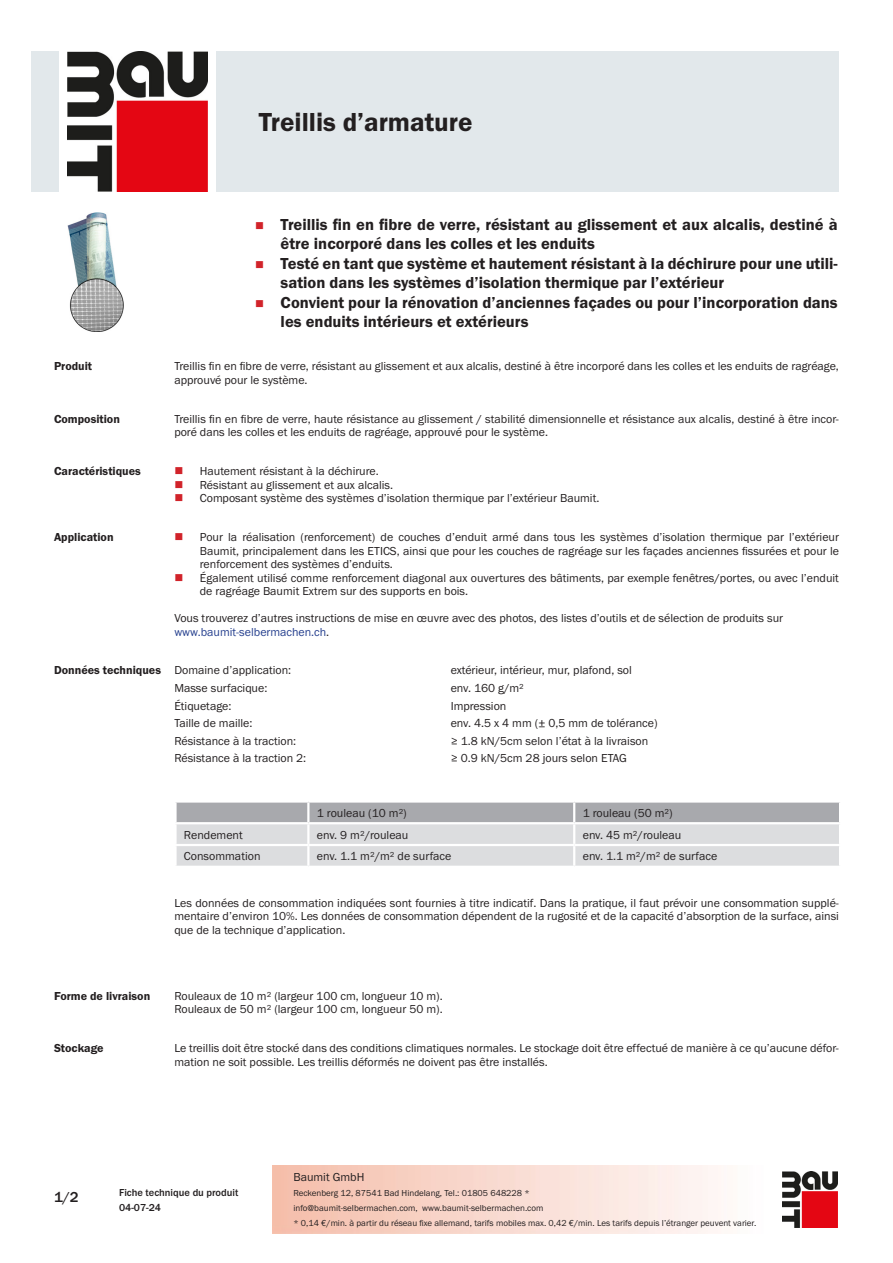
<style>
.page{position:relative;width:893px;height:1263px;background:#fff}
.page>*{position:absolute;margin:0;border:0;box-sizing:border-box;transform-origin:0 0}
.PDS_Produktname{font:27px "BM Franklin Gothic URW Dem";color:#231f20}
.t1{font:16.5px/19.5px "BM Franklin Gothic URW Dem";color:#231f20}
.t2{font:500 15px "BM Franklin Gothic URW";color:#231f20}
.PDS_Standard{font:12px/13.5px "BM Franklin Gothic URW Boo";color:#231f20}
.PDS_Standard_linksbü{font:12px "BM Franklin Gothic URW Boo";color:#231f20}
.PDS_Header{font:12px "BM Franklin Gothic URW Dem";color:#231f20}
.PDS_Standard-2{font:12px "BM Franklin Gothic URW Boo";color:#253f8e}
.t3{font:500 10.5px/15px "BM Franklin Gothic URW";color:#231f20}
.t4{font:9px/15px "BM Franklin Gothic URW Boo";color:#231f20}
.s1{color:#231f20}
</style>
<div class="page">
<img style="left:782px;top:1171px;width:56px;height:56px">
<div style="left:32px;top:51px;width:27px;height:140px;background:#e2e8eb"></div>
<img style="left:68px;top:51px;width:139px;height:140px">
<div style="left:216px;top:51px;width:623px;height:140px;background:#e2e8eb"></div>
<img style="left:68px;top:213px;width:55px;height:119px">
<svg style="left:175px;top:801px;width:665px;height:65px;background:#cdced0"></svg>
<hr style="left:174px;top:822px;width:134px;height:2px;background:#fff">
<hr style="left:174px;top:824px;width:3px;height:20px;background:#fff">
<hr style="left:308px;top:822px;width:266px;height:2px;background:#fff">
<hr style="left:307px;top:824px;width:2px;height:20px;background:#fff">
<hr style="left:574px;top:822px;width:267px;height:2px;background:#fff">
<hr style="left:573px;top:824px;width:2px;height:20px;background:#fff">
<hr style="left:839px;top:824px;width:2px;height:20px;background:#fff">
<hr style="left:174px;top:844px;width:134px;height:2px;background:#fff">
<hr style="left:174px;top:846px;width:3px;height:20px;background:#fff">
<hr style="left:308px;top:844px;width:266px;height:2px;background:#fff">
<hr style="left:307px;top:846px;width:2px;height:20px;background:#fff">
<hr style="left:574px;top:844px;width:267px;height:2px;background:#fff">
<hr style="left:573px;top:846px;width:2px;height:20px;background:#fff">
<hr style="left:839px;top:846px;width:2px;height:20px;background:#fff">
<p class="PDS_Produktname" style="left:259px;top:106px;width:215px">Treillis d’armature</p>
<p class="t1" style="left:281px;top:215px;width:558px">Treillis fin en fibre de verre, résistant au glissement et aux alcalis, destiné à être incorporé dans les colles et les enduits</p>
<p class="t1" style="left:281px;top:254px;width:559px">Testé en tant que système et hautement résistant à la déchirure pour une utili&shy;sation dans les systèmes d’isolation thermique par l’extérieur</p>
<p class="t1" style="left:281px;top:293px;width:558px">Convient pour la rénovation d’anciennes façades ou pour l’incorporation dans les enduits intérieurs et extérieurs</p>
<p class="PDS_Header" style="left:54px;top:359px;width:40px">Produit</p>
<p class="PDS_Standard" style="left:174px;top:360px;width:666px">Treillis fin en fibre de verre, résistant au glissement et aux alcalis, destiné à être incorporé dans les colles et les enduits de ragréage, approuvé pour le système.</p>
<p class="PDS_Header" style="left:54px;top:411px;width:67px">Composition</p>
<p class="PDS_Standard" style="left:174px;top:412px;width:666px">Treillis fin en fibre de verre, haute résistance au glissement / stabilité dimensionnelle et résistance aux alcalis, destiné à être incor&shy;poré dans les colles et les enduits de ragréage, approuvé pour le système.</p>
<p class="PDS_Header" style="left:54px;top:464px;width:88px">Caractéristiques</p>
<p class="PDS_Standard" style="left:200px;top:465px;width:180px">Hautement résistant à la déchirure.</p>
<p class="PDS_Standard" style="left:200px;top:478px;width:195px">Résistant au glissement et aux alcalis.</p>
<p class="PDS_Standard" style="left:200px;top:492px;width:401px">Composant système des systèmes d’isolation thermique par l’extérieur Baumit.</p>
<p class="PDS_Header" style="left:54px;top:530px;width:61px">Application</p>
<p class="PDS_Standard" style="left:200px;top:530px;width:641px;text-align:justify">Pour la réalisation (renforcement) de couches d’enduit armé dans tous les systèmes d’isolation thermique par l’extérieur Baumit, principalement dans les ETICS, ainsi que pour les couches de ragréage sur les façades anciennes fissurées et pour le renforcement des systèmes d’enduits.</p>
<p class="PDS_Standard" style="left:200px;top:571px;width:641px">Également utilisé comme renforcement diagonal aux ouvertures des bâtiments, par exemple fenêtres/portes, ou avec l’enduit de ragréage Baumit Extrem sur des supports en bois.</p>
<p class="PDS_Standard" style="left:174px;top:611px;width:610px">Vous trouverez d’autres instructions de mise en œuvre avec des photos, des listes d’outils et de sélection de produits sur</p>
<p class="PDS_Standard-2" style="left:174px;top:624px;width:156px">www.baumit-selbermachen.ch<span class="s1">.</span></p>
<p class="PDS_Header" style="left:54px;top:663px;width:109px">Données techniques</p>
<p class="PDS_Standard_linksbü" style="left:174px;top:663px;width:118px">Domaine d’application:</p>
<p class="PDS_Standard_linksbü" style="left:451px;top:663px;width:183px">extérieur, intérieur, mur, plafond, sol</p>
<p class="PDS_Standard_linksbü" style="left:174px;top:680px;width:95px">Masse surfacique:</p>
<p class="PDS_Standard_linksbü" style="left:451px;top:680px;width:75px">env. 160 g/m²</p>
<p class="PDS_Standard_linksbü" style="left:174px;top:698px;width:58px">Étiquetage:</p>
<p class="PDS_Standard_linksbü" style="left:451px;top:698px;width:57px">Impression</p>
<p class="PDS_Standard_linksbü" style="left:174px;top:715px;width:80px">Taille de maille:</p>
<p class="PDS_Standard_linksbü" style="left:451px;top:715px;width:208px">env. 4.5 x 4 mm (± 0,5 mm de tolérance)</p>
<p class="PDS_Standard_linksbü" style="left:174px;top:733px;width:123px">Résistance à la traction:</p>
<p class="PDS_Standard_linksbü" style="left:451px;top:733px;width:199px">≥ 1.8 kN/5cm selon l’état à la livraison</p>
<p class="PDS_Standard_linksbü" style="left:174px;top:750px;width:133px">Résistance à la traction 2:</p>
<p class="PDS_Standard_linksbü" style="left:451px;top:750px;width:178px">≥ 0.9 kN/5cm 28 jours selon ETAG</p>
<p class="PDS_Standard_linksbü" style="left:317px;top:805px;width:91px">1 rouleau (10 m²)</p>
<p class="PDS_Standard_linksbü" style="left:583px;top:805px;width:91px">1 rouleau (50 m²)</p>
<p class="PDS_Standard_linksbü" style="left:184px;top:827px;width:60px">Rendement</p>
<p class="PDS_Standard_linksbü" style="left:317px;top:827px;width:93px">env. 9 m²/rouleau</p>
<p class="PDS_Standard_linksbü" style="left:583px;top:827px;width:100px">env. 45 m²/rouleau</p>
<p class="PDS_Standard_linksbü" style="left:184px;top:849px;width:78px">Consommation</p>
<p class="PDS_Standard_linksbü" style="left:317px;top:849px;width:136px">env. 1.1 m²/m² de surface</p>
<p class="PDS_Standard_linksbü" style="left:583px;top:849px;width:136px">env. 1.1 m²/m² de surface</p>
<p class="PDS_Standard" style="left:174px;top:896px;width:666px;text-align:justify">Les données de consommation indiquées sont fournies à titre indicatif. Dans la pratique, il faut prévoir une consommation supplé&shy;mentaire d’environ 10%. Les données de consommation dépendent de la rugosité et de la capacité d’absorption de la surface, ainsi que de la technique d’application.</p>
<p class="PDS_Header" style="left:54px;top:988px;width:98px">Forme de livraison</p>
<p class="PDS_Standard" style="left:174px;top:989px;width:270px">Rouleaux de 10 m² (largeur 100 cm, longueur 10 m).</p>
<p class="PDS_Standard" style="left:174px;top:1003px;width:270px">Rouleaux de 50 m² (largeur 100 cm, longueur 50 m).</p>
<p class="PDS_Header" style="left:54px;top:1041px;width:51px">Stockage</p>
<p class="PDS_Standard" style="left:174px;top:1042px;width:666px">Le treillis doit être stocké dans des conditions climatiques normales. Le stockage doit être effectué de manière à ce qu’aucune défor&shy;mation ne soit possible. Les treillis déformés ne doivent pas être installés.</p>
<p class="t2" style="left:54px;top:1188px;width:26px">1/2</p>
<p class="t3" style="left:119px;top:1185px;width:121px">Fiche technique du produit<br>04-07-24</p>
<p class="PDS_Standard" style="left:293px;top:1170px;width:73px">Baumit GmbH</p>
<p class="t4" style="left:293px;top:1186px;width:464px">Reckenberg 12, 87541 Bad Hindelang, Tel.: 01805 648228 *<br>info@baumit-selbermachen.com, www.baumit-selbermachen.com<br>* 0,14 €/min. à partir du réseau fixe allemand, tarifs mobiles max. 0,42 €/min. Les tarifs depuis l’étranger peuvent varier.</p>
</div>
